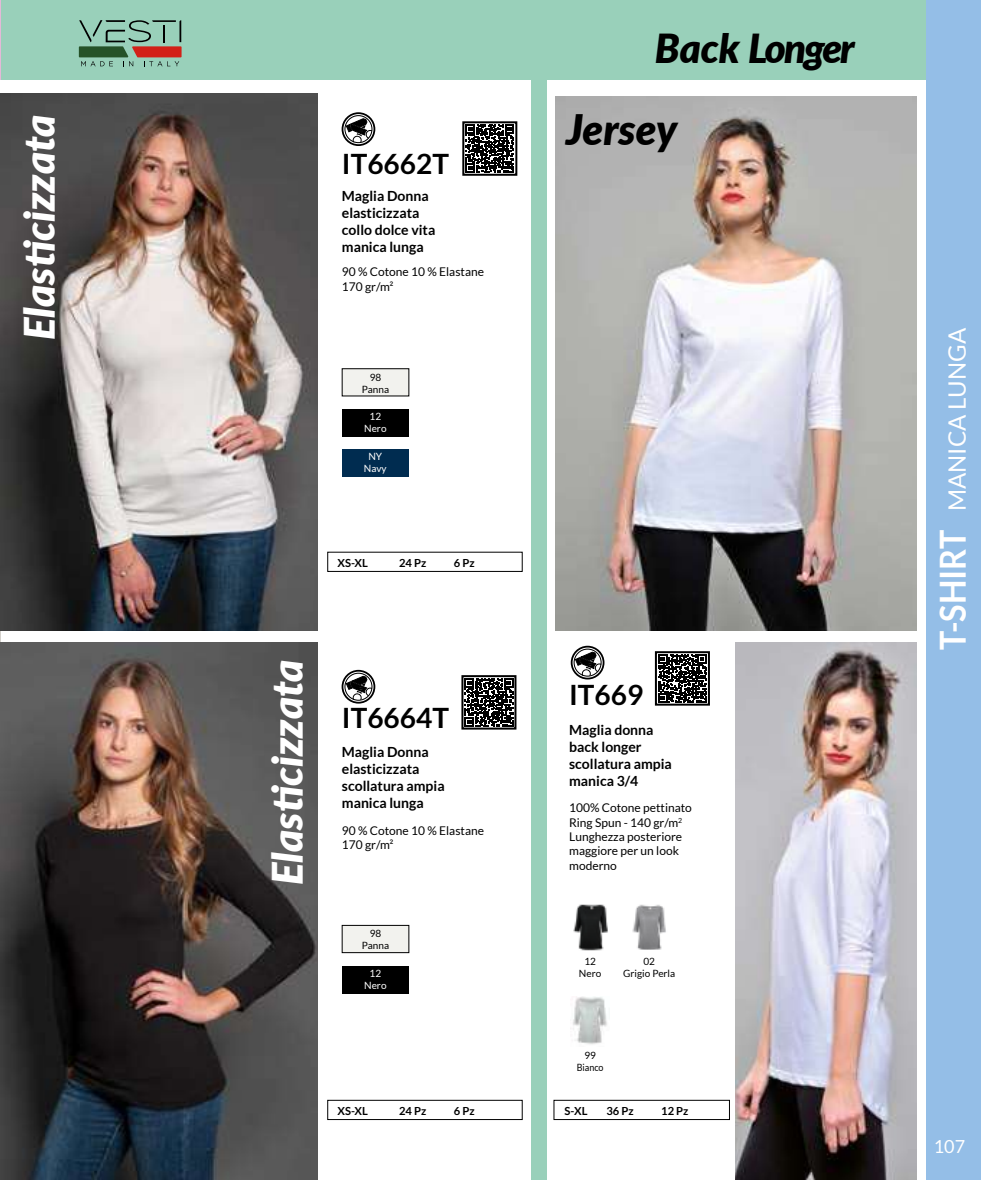
<style>
.page{position:relative;width:981px;height:1180px;background:#fff}
.page>*{position:absolute;margin:0;border:0;box-sizing:border-box;transform-origin:0 0}
.t1{font:italic 900 42px "Lato";color:#fff}
.t2{font:italic 900 42px "Lato";color:#000}
.t3{font:italic 900 40px "Lato";letter-spacing:-.05em;color:#000}
.t4{font:700 36px "Lato";color:#fff;scale:.9 1}
.t5{font:700 28px "Lato";color:#000}
.t6{font:24px "Lato";color:#fff}
.t7{font:18px "Lato";color:#fff}
.t8{font:700 14px/16.8px "Lato";color:#000}
.t9{font:12px/14.4px "Lato";color:#000}
.t10{font:700 11.2px "Lato";color:#000}
.t11{font:10px/12px "Lato";color:#000;text-align:center}
.t12{font:10px/12px "Lato";color:#fff;text-align:center}
</style>
<div class="page">
<hr style="left:0;top:0;width:1px;height:79px;background:#e4b9d8">
<img style="left:0;top:93px;width:1px;height:591px">
<img style="left:573px;top:904px;width:35px;height:47px">
<img style="left:570px;top:996px;width:37px;height:49px">
<img style="left:632px;top:904px;width:34px;height:45px">
<svg style="left:658px;top:654px;width:49px;height:48px"></svg>
<div style="left:655px;top:651px;width:55px;height:54px;border:2px solid #000"></div>
<svg style="left:466px;top:124px;width:48px;height:49px"></svg>
<div style="left:462px;top:121px;width:55px;height:55px;border:2px solid #000"></div>
<svg style="left:465px;top:678px;width:48px;height:48px"></svg>
<div style="left:461px;top:675px;width:55px;height:54px;border:2px solid #000"></div>
<img style="left:735px;top:642px;width:182px;height:537px">
<div style="left:1px;top:0;width:937px;height:79px;background:#99d0ba"></div>
<div style="left:531px;top:76px;width:16px;height:1103px;background:#99d0ba"></div>
<img style="left:555px;top:97px;width:362px;height:533px">
<img style="left:0;top:93px;width:318px;height:537px">
<img style="left:0;top:642px;width:318px;height:537px">
<div style="left:342px;top:368px;width:67px;height:28px;background:#f2f2ee;border:1px solid #000"></div>
<div style="left:342px;top:925px;width:67px;height:27px;background:#f2f2ee;border:1px solid #000"></div>
<div style="left:342px;top:409px;width:67px;height:27px;background:#000"></div>
<div style="left:342px;top:965px;width:67px;height:28px;background:#000"></div>
<div style="left:342px;top:449px;width:67px;height:28px;background:#002c50"></div>
<div style="left:327px;top:1099px;width:195px;height:20px;border:1px solid #000"></div>
<div style="left:554px;top:1099px;width:176px;height:20px;border:1px solid #000"></div>
<svg style="left:79px;top:20px;width:103px;height:46px"></svg>
<svg style="left:342px;top:113px;width:32px;height:32px"></svg>
<div style="left:342px;top:112px;width:33px;height:34px;border:2px solid #000;border-radius:50%"></div>
<div style="left:344px;top:115px;width:28px;height:28px;border:1px solid #000;border-radius:50%"></div>
<svg style="left:346px;top:119px;width:26px;height:23px"></svg>
<svg style="left:342px;top:670px;width:32px;height:32px"></svg>
<div style="left:342px;top:669px;width:33px;height:34px;border:2px solid #000;border-radius:50%"></div>
<div style="left:344px;top:672px;width:28px;height:28px;border:1px solid #000;border-radius:50%"></div>
<svg style="left:346px;top:676px;width:26px;height:24px"></svg>
<svg style="left:572px;top:646px;width:31px;height:32px"></svg>
<div style="left:571px;top:645px;width:33px;height:34px;border:2px solid #000;border-radius:50%"></div>
<div style="left:573px;top:648px;width:29px;height:28px;border:1px solid #000;border-radius:50%"></div>
<svg style="left:575px;top:652px;width:26px;height:23px"></svg>
<div style="left:926px;top:0;width:55px;height:1179px;background:#94bee7"></div>
<h1 class="t1" style="left:8px;top:340px;width:227px;rotate:-90deg">Elasticizzata</h1>
<h3 class="t5" style="left:342px;top:148px;width:109px">IT6662T</h3>
<p class="t8" style="left:342px;top:188px;width:95px">Maglia Donna elasticizzata collo dolce vita manica lunga</p>
<p class="t9" style="left:342px;top:265px;width:144px">90 % Cotone 10 % Elastane<br>170 gr/m²</p>
<p class="t11" style="left:362px;top:371px;width:29px">98<br>Panna</p>
<p class="t12" style="left:364px;top:410px;width:24px">12<br>Nero</p>
<p class="t12" style="left:364px;top:450px;width:24px">NY<br>Navy</p>
<p class="t10" style="left:337px;top:556px;width:32px">XS-XL</p>
<p class="t10" style="left:399px;top:556px;width:29px">24 Pz</p>
<p class="t10" style="left:454px;top:556px;width:22px">6 Pz</p>
<h2 class="t3" style="left:655px;top:19px;width:201px">Back Longer</h2>
<h1 class="t2" style="left:566px;top:98px;width:113px">Jersey</h1>
<h1 class="t1" style="left:256px;top:884px;width:227px;rotate:-90deg">Elasticizzata</h1>
<h3 class="t5" style="left:342px;top:701px;width:109px">IT6664T</h3>
<p class="t8" style="left:342px;top:743px;width:104px">Maglia Donna elasticizzata scollatura ampia manica lunga</p>
<p class="t9" style="left:342px;top:823px;width:144px">90 % Cotone 10 % Elastane<br>170 gr/m²</p>
<p class="t11" style="left:362px;top:927px;width:29px">98<br>Panna</p>
<p class="t12" style="left:364px;top:966px;width:24px">12<br>Nero</p>
<h3 class="t5" style="left:569px;top:679px;width:76px">IT669</h3>
<p class="t8" style="left:569px;top:721px;width:104px">Maglia donna back longer scollatura ampia manica 3/4</p>
<p class="t9" style="left:569px;top:800px;width:124px">100% Cotone pettinato<br>Ring Spun - 140 gr/m<sup>2<br></sup>Lunghezza posteriore maggiore per un look moderno</p>
<p class="t11" style="left:579px;top:955px;width:24px">12<br>Nero</p>
<p class="t11" style="left:623px;top:955px;width:53px">02<br>Grigio Perla</p>
<p class="t11" style="left:577px;top:1049px;width:28px">99<br>Bianco</p>
<p class="t10" style="left:337px;top:1104px;width:32px">XS-XL</p>
<p class="t10" style="left:564px;top:1104px;width:24px">S-XL</p>
<p class="t10" style="left:399px;top:1104px;width:29px">24 Pz</p>
<p class="t10" style="left:606px;top:1104px;width:29px">36 Pz</p>
<p class="t10" style="left:454px;top:1104px;width:22px">6 Pz</p>
<p class="t10" style="left:661px;top:1104px;width:29px">12 Pz</p>
<h3 class="t6" style="left:943px;top:511px;width:185px;rotate:-90deg">MANICA LUNGA</h3>
<h3 class="t4" style="left:932px;top:649px;width:134px;rotate:-90deg">T-SHIRT</h3>
<p class="t7" style="left:934px;top:1136px;width:33px">107</p>
</div>
